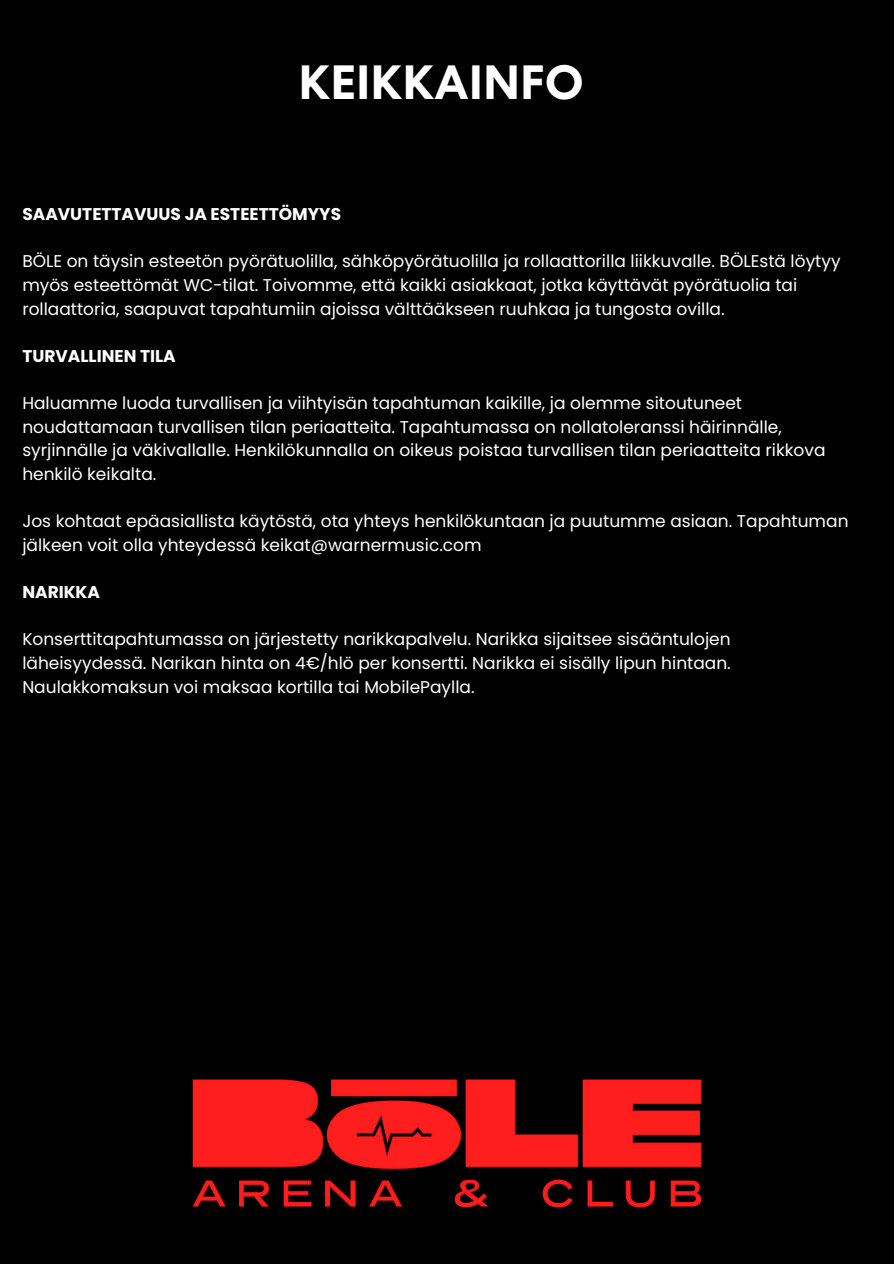
<style>
.page{position:relative;width:894px;height:1264px;background:#fff}
.page>*{position:absolute;margin:0;border:0;box-sizing:border-box;transform-origin:0 0}
.t1{font:700 48px "Centra No 2";color:#fff}
.t2{font:16.95px/23.7px "Poppins";color:#fff}
.t3{font:700 16.95px "Poppins";color:#fff}
</style>
<div class="page">
<div style="left:0;top:0;width:893px;height:1263px;background:#000"></div>
<img style="left:192px;top:1079px;width:510px;height:129px">
<h2 class="t1" style="left:298px;top:65px;width:287px">KEIKKAINFO</h2>
<p class="t3" style="left:22px;top:202px;width:320px">SAAVUTETTAVUUS JA ESTEETTÖMYYS</p>
<h2 class="t2" style="left:22px;top:249px;width:819px">BÖLE on täysin esteetön pyörätuolilla, sähköpyörätuolilla ja rollaattorilla liikkuvalle. BÖLEstä löytyy myös esteettömät WC-tilat. Toivomme, että kaikki asiakkaat, jotka käyttävät pyörätuolia tai rollaattoria, saapuvat tapahtumiin ajoissa välttääkseen ruuhkaa ja tungosta ovilla.</h2>
<p class="t3" style="left:22px;top:344px;width:155px">TURVALLINEN TILA</p>
<p class="t2" style="left:22px;top:391px;width:804px">Haluamme luoda turvallisen ja viihtyisän tapahtuman kaikille, ja olemme sitoutuneet noudattamaan turvallisen tilan periaatteita. Tapahtumassa on nollatoleranssi häirinnälle, syrjinnälle ja väkivallalle. Henkilökunnalla on oikeus poistaa turvallisen tilan periaatteita rikkova henkilö keikalta.</p>
<h2 class="t2" style="left:22px;top:509px;width:827px">Jos kohtaat epäasiallista käytöstä, ota yhteys henkilökuntaan ja puutumme asiaan. Tapahtuman jälkeen voit olla yhteydessä keikat@warnermusic.com</h2>
<p class="t3" style="left:22px;top:580px;width:79px">NARIKKA</p>
<p class="t2" style="left:22px;top:627px;width:709px;text-align:justify">Konserttitapahtumassa on järjestetty narikkapalvelu. Narikka sijaitsee sisääntulojen läheisyydessä. Narikan hinta on 4€/hlö per konsertti. Narikka ei sisälly lipun hintaan.<br>Naulakkomaksun voi maksaa kortilla tai MobilePaylla.</p>
</div>
